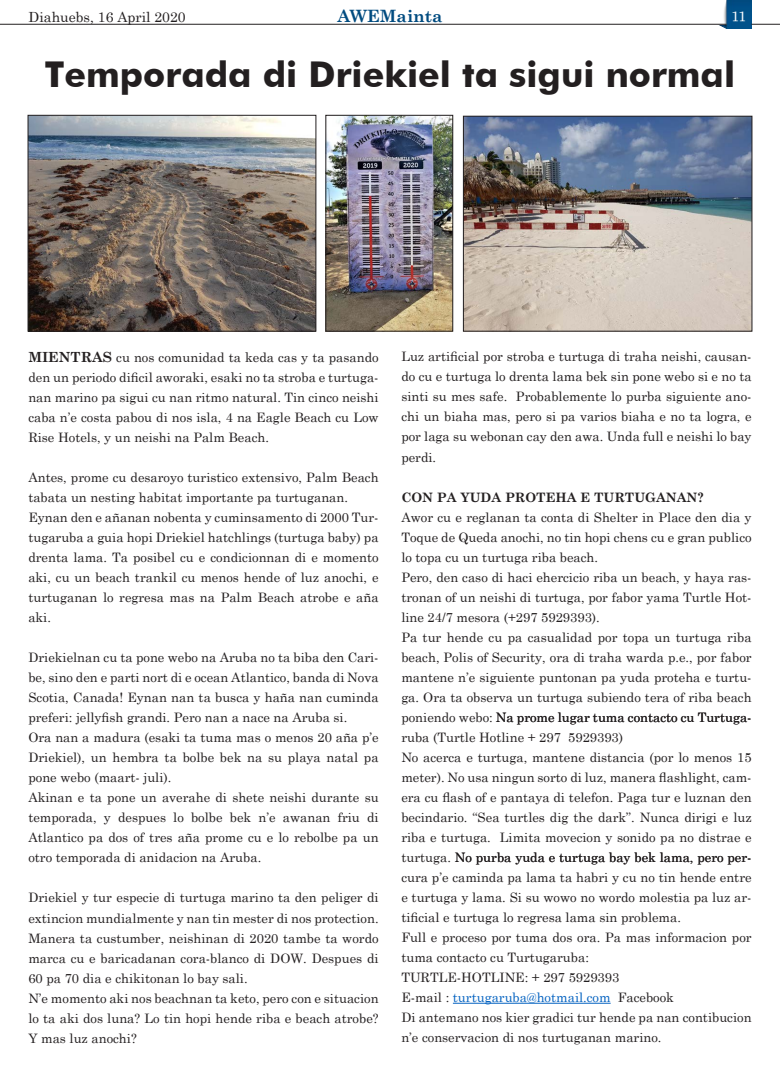
<style>
.page{position:relative;width:780px;height:1078px;background:#fff}
.page>*{position:absolute;margin:0;border:0;box-sizing:border-box;transform-origin:0 0}
.No_Spacing{font:700 35.5px "Futura BT";color:#231f20}
.Body_Text_14{font:700 17px "Century Schoolbook";color:#004b80}
.Body_Text_14-2{font:14px "Century Schoolbook";color:#231f20}
.t1{font:14px "Charter ITCTT";color:#fff}
.Body_Text_14-3{font:13px/20px "Century Schoolbook";color:#231f20;text-align:justify}
.Body_Text_14-4{font:13px "Century Schoolbook";color:#0563c1}
.Body_Text_14-5{font:700 13px "Century Schoolbook";color:#231f20}
.s1{font-weight:700;font-size:14px}
.s2{color:#231f20}
</style>
<div class="page">
<img style="left:718px;top:0;width:33px;height:28px">
<svg style="left:751px;top:24px;width:29px;height:1px"></svg>
<hr style="left:0;top:24px;width:726px;height:1px;background:#231f20">
<img style="left:30px;top:117px;width:284px;height:212px">
<div style="left:28px;top:115px;width:288px;height:216px;border:1px solid #231f20"></div>
<img style="left:328px;top:117px;width:123px;height:212px">
<div style="left:326px;top:115px;width:127px;height:216px;border:1px solid #231f20"></div>
<img style="left:465px;top:118px;width:285px;height:211px">
<div style="left:463px;top:116px;width:289px;height:215px;border:1px solid #231f20"></div>
<hr style="left:453px;top:1002px;width:157px;height:1px;background:#0563c1">
<p class="Body_Text_14-2" style="left:29px;top:5px;width:158px">Diahuebs, 16 April 2020</p>
<p class="Body_Text_14" style="left:337px;top:3px;width:107px">AWEMainta</p>
<p class="t1" style="left:731px;top:7px;width:16px">11</p>
<p class="No_Spacing" style="left:45px;top:53px;width:691px">Temporada di Driekiel ta sigui normal</p>
<p class="Body_Text_14-3" style="left:28px;top:346px;width:352px"><span class="s1">MIENTRAS</span> cu nos comunidad ta keda cas y ta pasando den un periodo dificil aworaki, esaki no ta stroba e turtuga&shy;nan marino pa sigui cu nan ritmo natural. Tin cinco neishi caba n’e costa pabou di nos isla, 4 na Eagle Beach cu Low Rise Hotels, y un neishi na Palm Beach.</p>
<p class="Body_Text_14-3" style="left:28px;top:466px;width:352px">Antes, prome cu desaroyo turistico extensivo, Palm Beach tabata un nesting habitat importante pa turtuganan.</p>
<p class="Body_Text_14-3" style="left:28px;top:506px;width:352px">Eynan den e añanan nobenta y cuminsamento di 2000 Tur&shy;tugaruba a guia hopi Driekiel hatchlings (turtuga baby) pa drenta lama. Ta posibel cu e condicionnan di e momento aki, cu un beach trankil cu menos hende of luz anochi, e turtuganan lo regresa mas na Palm Beach atrobe e aña aki.</p>
<p class="Body_Text_14-3" style="left:28px;top:646px;width:352px">Driekielnan cu ta pone webo na Aruba no ta biba den Cari&shy;be, sino den e parti nort di e ocean Atlantico, banda di Nova Scotia, Canada! Eynan nan ta busca y haña nan cuminda preferi: jellyfish grandi. Pero nan a nace na Aruba si.</p>
<p class="Body_Text_14-3" style="left:28px;top:726px;width:352px">Ora nan a madura (esaki ta tuma mas o menos 20 aña p’e Driekiel), un hembra ta bolbe bek na su playa natal pa pone webo (maart- juli).</p>
<p class="Body_Text_14-3" style="left:28px;top:786px;width:352px">Akinan e ta pone un averahe di shete neishi durante su temporada, y despues lo bolbe bek n’e awanan friu di Atlantico pa dos of tres aña prome cu e lo rebolbe pa un otro temporada di anidacion na Aruba.</p>
<p class="Body_Text_14-3" style="left:28px;top:886px;width:352px">Driekiel y tur especie di turtuga marino ta den peliger di extincion mundialmente y nan tin mester di nos protection.</p>
<p class="Body_Text_14-3" style="left:28px;top:926px;width:352px">Manera ta custumber, neishinan di 2020 tambe ta wordo marca cu e baricadanan cora-blanco di DOW. Despues di 60 pa 70 dia e chikitonan lo bay sali.</p>
<p class="Body_Text_14-3" style="left:28px;top:986px;width:352px">N’e momento aki nos beachnan ta keto, pero con e situacion lo ta aki dos luna? Lo tin hopi hende riba e beach atrobe?<br>Y mas luz anochi?</p>
<p class="Body_Text_14-3" style="left:401px;top:345px;width:352px">Luz artificial por stroba e turtuga di traha neishi, causan&shy;do cu e turtuga lo drenta lama bek sin pone webo si e no ta sinti su mes safe. Probablemente lo purba siguiente ano&shy;chi un biaha mas, pero si pa varios biaha e no ta logra, e por laga su webonan cay den awa. Unda full e neishi lo bay perdi.</p>
<p class="Body_Text_14-5" style="left:401px;top:486px;width:304px">CON PA YUDA PROTEHA E TURTUGANAN?</p>
<p class="Body_Text_14-3" style="left:401px;top:505px;width:352px">Awor cu e reglanan ta conta di Shelter in Place den dia y Toque de Queda anochi, no tin hopi chens cu e gran publico lo topa cu un turtuga riba beach.</p>
<p class="Body_Text_14-3" style="left:401px;top:565px;width:352px">Pero, den caso di haci ehercicio riba un beach, y haya ras&shy;tronan of un neishi di turtuga, por fabor yama Turtle Hot&shy;line 24/7 mesora (+297 5929393).</p>
<p class="Body_Text_14-3" style="left:401px;top:625px;width:352px">Pa tur hende cu pa casualidad por topa un turtuga riba beach, Polis of Security, ora di traha warda p.e., por fabor mantene n’e siguiente puntonan pa yuda proteha e turtu&shy;ga. Ora ta observa un turtuga subiendo tera of riba beach poniendo webo: Na prome lugar tuma contacto cu Turtuga&shy;ruba (Turtle Hotline + 297 5929393)</p>
<p class="Body_Text_14-3" style="left:401px;top:745px;width:352px">No acerca e turtuga, mantene distancia (por lo menos 15 meter). No usa ningun sorto di luz, manera flashlight, cam&shy;era cu flash of e pantaya di telefon. Paga tur e luznan den becindario. “Sea turtles dig the dark”. Nunca dirigi e luz riba e turtuga. Limita movecion y sonido pa no distrae e turtuga. No purba yuda e turtuga bay bek lama, pero per&shy;cura p’e caminda pa lama ta habri y cu no tin hende entre e turtuga y lama. Si su wowo no wordo molestia pa luz ar&shy;tificial e turtuga lo regresa lama sin problema.</p>
<p class="Body_Text_14-3" style="left:401px;top:925px;width:352px">Full e proceso por tuma dos ora. Pa mas informacion por tuma contacto cu Turtugaruba:</p>
<p class="Body_Text_14-3" style="left:401px;top:965px;width:219px">TURTLE-HOTLINE: + 297 5929393</p>
<p class="Body_Text_14-4" style="left:401px;top:986px;width:274px"><span class="s2">E-mail :</span> turtugaruba@hotmail.com <span class="s2">Facebook</span></p>
<p class="Body_Text_14-3" style="left:401px;top:1005px;width:352px">Di antemano nos kier gradici tur hende pa nan contibucion n’e conservacion di nos turtuganan marino.</p>
</div>
